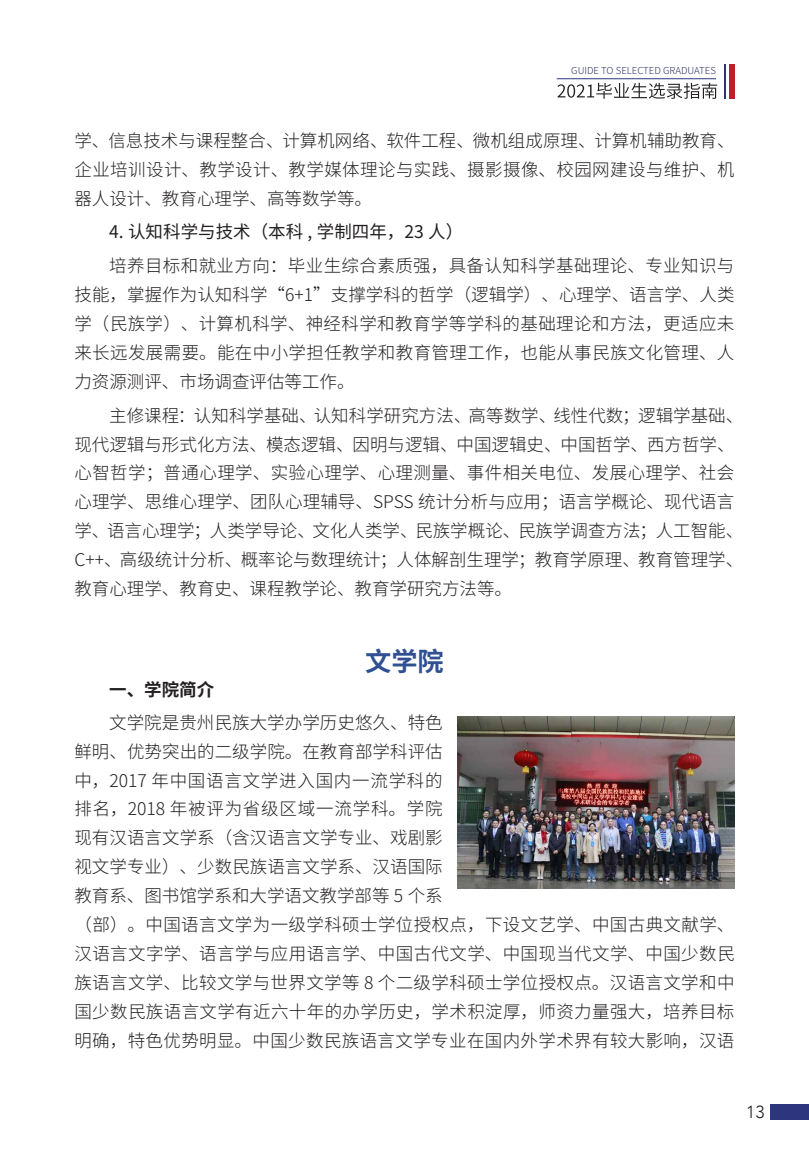
<style>
.page{position:relative;width:809px;height:1166px;background:#fff}
.page>*{position:absolute;margin:0;border:0;box-sizing:border-box;transform-origin:0 0}
.t1{font:700 26.25px "Source Han Sans CN";color:#305092}
.t2{font:300 17.5px/28.9px "Source Han Sans CN";letter-spacing:.005em;color:#231f20;text-align:justify}
.t3{font:17.5px "Source Han Sans CN";color:#231f20}
.t4{font:700 17.5px "Source Han Sans CN";color:#231f20}
.t5{font:300 17.5px "Avenir";color:#231f20}
.t6{font:300 9.62px "Source Han Sans CN";color:#2e3264}
</style>
<div class="page">
<div style="left:770px;top:1103px;width:39px;height:16px;background:#2c357e"></div>
<hr style="left:724px;top:65px;width:2px;height:34px;background:#2c357e">
<div style="left:729px;top:65px;width:5px;height:34px;background:#be1d2c"></div>
<svg style="left:557px;top:83px;width:160px;height:16px"></svg>
<hr style="left:556px;top:78px;width:160px;height:1px;background:#2c357e">
<img style="left:457px;top:716px;width:277px;height:173px">
<p class="t6" style="left:571px;top:65px;width:146px">GUIDE TO SELECTED GRADUATES</p>
<p class="t2" style="left:74px;top:126px;width:661px">学、信息技术与课程整合、计算机网络、软件工程、微机组成原理、计算机辅助教育、企业培训设计、教学设计、教学媒体理论与实践、摄影摄像、校园网建设与维护、机器人设计、教育心理学、高等数学等。</p>
<p class="t3" style="left:109px;top:222px;width:355px">4. 认知科学与技术（本科 , 学制四年，23 人）</p>
<p class="t2" style="left:74px;top:252px;width:661px;text-indent:35px">培养目标和就业方向：毕业生综合素质强，具备认知科学基础理论、专业知识与技能，掌握作为认知科学“6+1”支撑学科的哲学（逻辑学）、心理学、语言学、人类学（民族学）、计算机科学、神经科学和教育学等学科的基础理论和方法，更适应未来长远发展需要。能在中小学担任教学和教育管理工作，也能从事民族文化管理、人力资源测评、市场调查评估等工作。</p>
<p class="t2" style="left:74px;top:401px;width:670px;text-align:left;text-indent:35px">主修课程：认知科学基础、认知科学研究方法、高等数学、线性代数；逻辑学基础、现代逻辑与形式化方法、模态逻辑、因明与逻辑、中国逻辑史、中国哲学、西方哲学、心智哲学；普通心理学、实验心理学、心理测量、事件相关电位、发展心理学、社会心理学、思维心理学、团队心理辅导、SPSS 统计分析与应用；语言学概论、现代语言学、语言心理学；人类学导论、文化人类学、民族学概论、民族学调查方法；人工智能、C++、高级统计分析、概率论与数理统计；人体解剖生理学；教育学原理、教育管理学、教育心理学、教育史、课程教学论、教育学研究方法等。</p>
<p class="t1" style="left:365px;top:647px;width:80px">文学院</p>
<p class="t4" style="left:109px;top:680px;width:106px">一、学院简介</p>
<p class="t2" style="left:74px;top:708px;width:661px;text-align:left;text-indent:35px">文学院是贵州民族大学办学历史悠久、特色<br>鲜明、优势突出的二级学院。在教育部学科评估<br>中，2017 年中国语言文学进入国内一流学科的<br>排名，2018 年被评为省级区域一流学科。学院<br>现有汉语言文学系（含汉语言文学专业、戏剧影<br>视文学专业）、少数民族语言文学系、汉语国际<br>教育系、图书馆学系和大学语文教学部等 5 个系<br>（部）。中国语言文学为一级学科硕士学位授权点，下设文艺学、中国古典文献学、汉语言文字学、语言学与应用语言学、中国古代文学、中国现当代文学、中国少数民族语言文学、比较文学与世界文学等 8 个二级学科硕士学位授权点。汉语言文学和中国少数民族语言文学有近六十年的办学历史，学术积淀厚，师资力量强大，培养目标明确，特色优势明显。中国少数民族语言文学专业在国内外学术界有较大影响，汉语</p>
<p class="t5" style="left:746px;top:1101px;width:20px">13</p>
</div>
